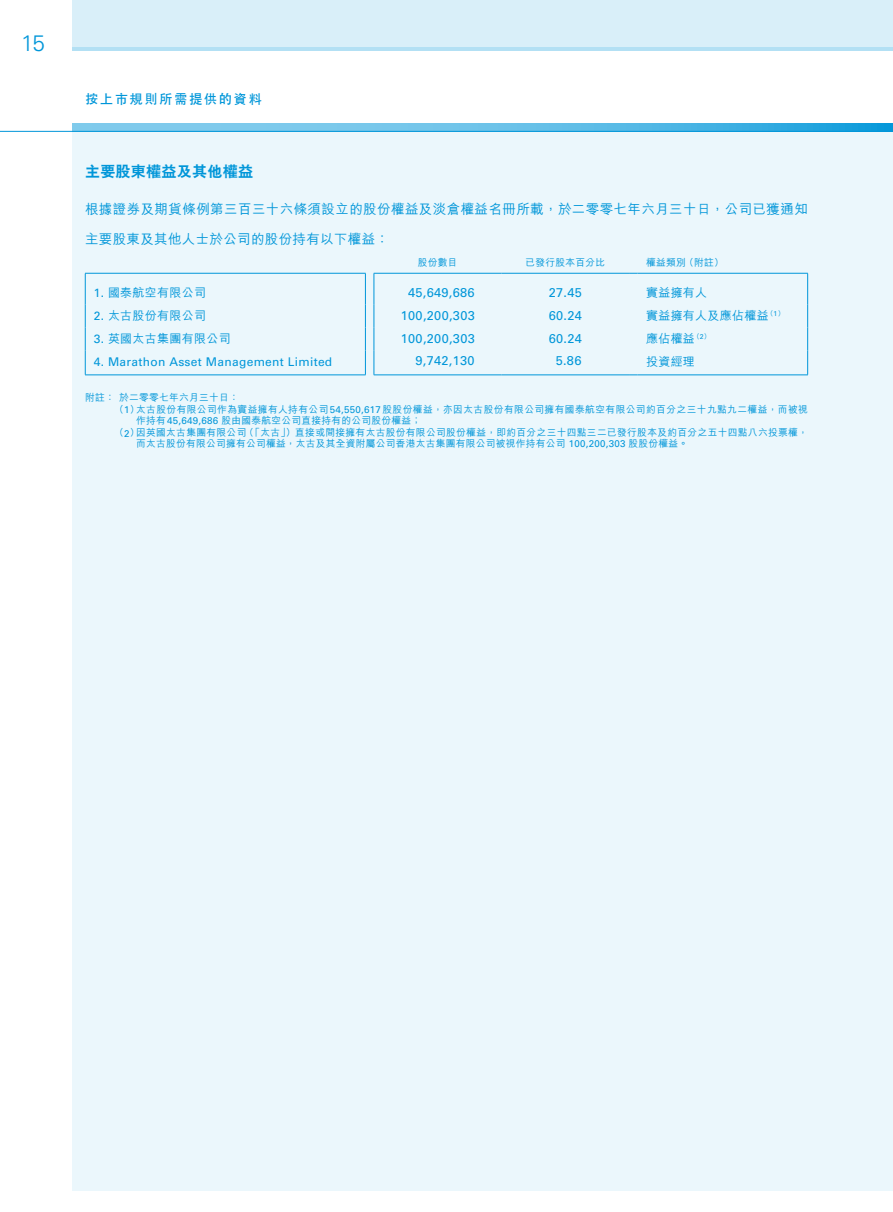
<style>
.page{position:relative;width:893px;height:1212px;background:#fff}
.page>*{position:absolute;margin:0;border:0;box-sizing:border-box;transform-origin:0 0}
.t1{font:300 22.5px "Univers";color:#0096d9}
.t2{font:800 15px "C Hei 2 HK";letter-spacing:.02em;color:#0096d9}
.t3{font:500 13.5px "M Hei HK";letter-spacing:.03em;color:#0096d9}
.t4{font:700 13.5px "C Hei 2 HK";letter-spacing:.1em;color:#0096d9}
.t5{font:12.75px "Univers";letter-spacing:.025em;color:#0096d9}
.t6{font:500 12px "M Hei HK";letter-spacing:.025em;color:#0096d9}
.t7{font:12px "Univers";letter-spacing:.025em;color:#0096d9}
.t8{font:500 9.75px/12.6px "M Hei HK";letter-spacing:.03em;color:#0096d9}
.s1{font-family:"Univers";font-weight:400}
</style>
<div class="page">
<svg style="left:72px;top:123px;width:821px;height:8px;background:#5dbce6"></svg>
<div style="left:72px;top:0;width:821px;height:50px;background:#d9eff9"></div>
<div style="left:72px;top:132px;width:821px;height:1059px;background:#ebf7fc"></div>
<hr style="left:0;top:131px;width:893px;height:1px;background:#0096d9">
<hr style="left:72px;top:47px;width:821px;height:3px;background:#b3e0f4">
<hr style="left:374px;top:273px;width:127px;height:1px;background:#0096d9">
<hr style="left:374px;top:273px;width:1px;height:32px;background:#0096d9">
<hr style="left:501px;top:273px;width:128px;height:1px;background:#0096d9">
<hr style="left:638px;top:273px;width:170px;height:1px;background:#0096d9">
<hr style="left:807px;top:273px;width:1px;height:32px;background:#0096d9">
<svg style="left:374px;top:305px;width:1px;height:70px"></svg>
<svg style="left:807px;top:305px;width:1px;height:70px"></svg>
<hr style="left:374px;top:375px;width:127px;height:1px;background:#0096d9">
<hr style="left:501px;top:375px;width:128px;height:1px;background:#0096d9">
<hr style="left:638px;top:375px;width:170px;height:1px;background:#0096d9">
<hr style="left:85px;top:273px;width:281px;height:1px;background:#0096d9">
<hr style="left:85px;top:273px;width:1px;height:32px;background:#0096d9">
<hr style="left:365px;top:273px;width:1px;height:32px;background:#0096d9">
<svg style="left:85px;top:305px;width:1px;height:70px"></svg>
<svg style="left:365px;top:305px;width:1px;height:70px"></svg>
<hr style="left:85px;top:375px;width:281px;height:1px;background:#0096d9">
<h1 class="t1" style="left:21px;top:29px;width:12px">15</h1>
<h3 class="t4" style="left:85px;top:89px;width:178px">按上市規則所需提供的資料</h3>
<h2 class="t2" style="left:85px;top:161px;width:169px">主要股東權益及其他權益</h2>
<h3 class="t3" style="left:85px;top:199px;width:724px">根據證券及期貨條例第三百三十六條須設立的股份權益及淡倉權益名冊所載，於二零零七年六月三十日，公司已獲通知</h3>
<h3 class="t3" style="left:85px;top:229px;width:306px">主要股東及其他人士於公司的股份持有以下權益：</h3>
<p class="t8" style="left:418px;top:255px;width:41px">股份數目</p>
<p class="t8" style="left:525px;top:255px;width:81px">已發行股本百分比</p>
<p class="t8" style="left:646px;top:255px;width:79px">權益類別（附註）</p>
<p class="t6" style="left:94px;top:284px;width:114px"><span class="s1">1.</span> 國泰航空有限公司</p>
<h3 class="t5" style="left:408px;top:285px;width:68px">45,649,686</h3>
<h3 class="t5" style="left:549px;top:285px;width:35px">27.45</h3>
<p class="t6" style="left:646px;top:284px;width:63px">實益擁有人</p>
<p class="t6" style="left:94px;top:307px;width:114px"><span class="s1">2.</span> 太古股份有限公司</p>
<h3 class="t5" style="left:401px;top:308px;width:76px">100,200,303</h3>
<h3 class="t5" style="left:549px;top:308px;width:35px">60.24</h3>
<p class="t6" style="left:646px;top:307px;width:140px">實益擁有人及應佔權益<sup>（</sup><sup>1</sup><sup>）</sup></p>
<p class="t6" style="left:94px;top:329px;width:138px"><span class="s1">3.</span> 英國太古集團有限公司</p>
<h3 class="t5" style="left:401px;top:330px;width:76px">100,200,303</h3>
<h3 class="t5" style="left:549px;top:330px;width:35px">60.24</h3>
<p class="t6" style="left:646px;top:329px;width:66px">應佔權益<sup>（</sup><sup>2</sup><sup>）</sup></p>
<p class="t7" style="left:94px;top:354px;width:240px">4. Marathon Asset Management Limited</p>
<h3 class="t5" style="left:415px;top:353px;width:61px">9,742,130</h3>
<h3 class="t5" style="left:556px;top:353px;width:27px">5.86</h3>
<p class="t6" style="left:646px;top:352px;width:50px">投資經理</p>
<p class="t8" style="left:114px;top:390px;width:695px;text-indent:-29px">附註：於二零零七年六月三十日：<br>（<span class="s1">1</span>）太古股份有限公司作為實益擁有人持有公司<span class="s1">54,550,617</span>股股份權益，亦因太古股份有限公司擁有國泰航空有限公司約百分之三十九點九二權益，而被視</p>
<p class="t8" style="left:114px;top:413px;width:695px;text-indent:22px">作持有<span class="s1">45,649,686</span> 股由國泰航空公司直接持有的公司股份權益；<br>（<span class="s1">2</span>）因英國太古集團有限公司（「太古」）直接或間接擁有太古股份有限公司股份權益，即約百分之三十四點三二已發行股本及約百分之五十四點八六投票權，</p>
<p class="t8" style="left:136px;top:436px;width:554px">而太古股份有限公司擁有公司權益，太古及其全資附屬公司香港太古集團有限公司被視作持有公司 <span class="s1">100,200,303</span> 股股份權益。</p>
</div>
